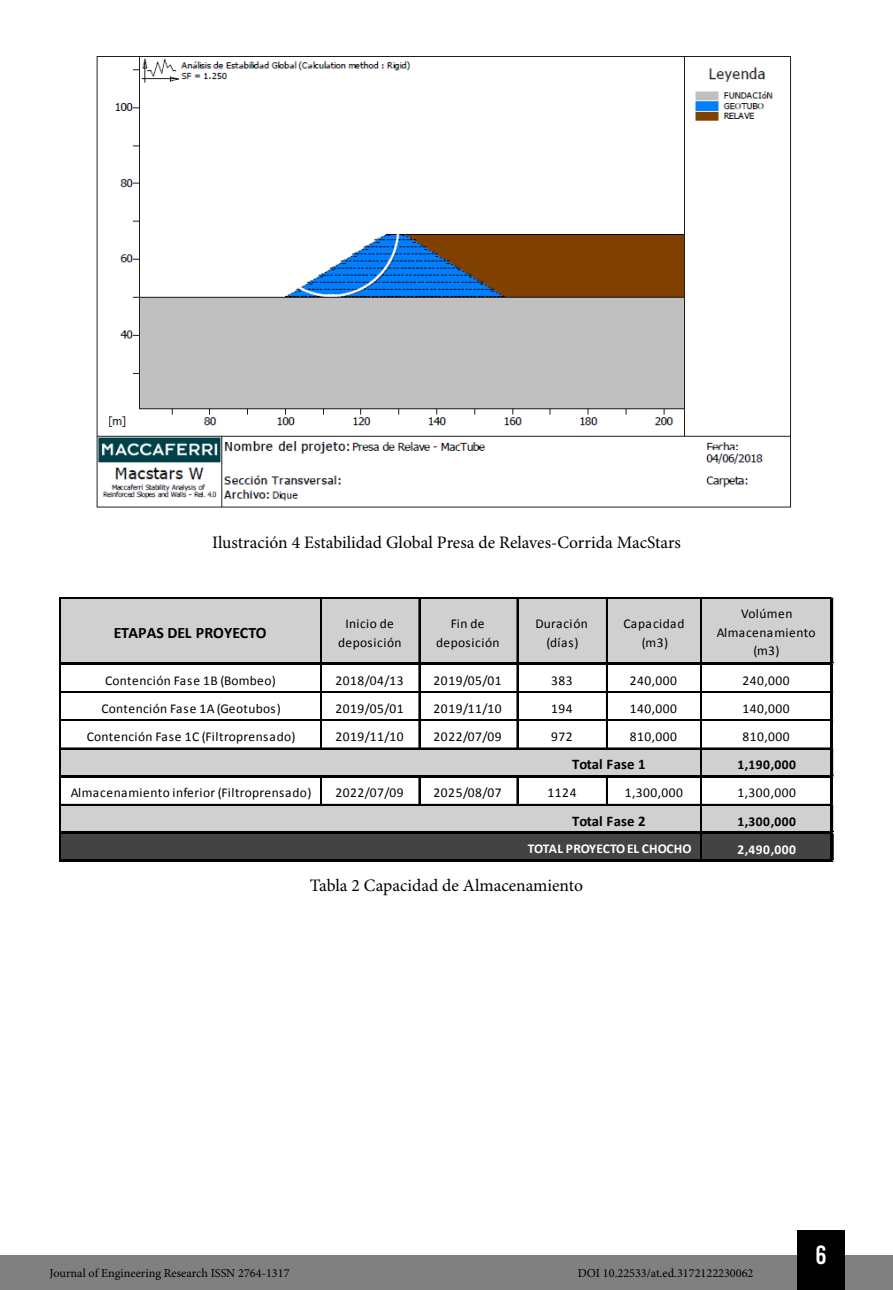
<style>
.page{position:relative;width:893px;height:1290px;background:#fff}
.page>*{position:absolute;margin:0;border:0;box-sizing:border-box;transform-origin:0 0}
.t1{font:26.25px "Bebas Kai";color:#fff}
.t2{font:17.5px "Minion Pro";color:#000}
.t3{font:700 15.92px "Calibri";letter-spacing:-.005em;color:#000}
.t4{font:700 14.7px "Calibri";letter-spacing:.005em;color:#000}
.t5{font:13.47px/18.4px "Calibri";letter-spacing:.04em;color:#000;text-align:center}
.t6{font:13.47px "Calibri";letter-spacing:.02em;color:#000}
.t7{font:700 13.47px "Calibri";letter-spacing:-.02em;color:#fff}
.t8{font:700 13.47px "Calibri";letter-spacing:.04em;color:#000}
.t9{font:700 13.47px "Calibri";letter-spacing:.005em;color:#fff}
.t10{font:12.25px "Minion Pro";color:#000}
</style>
<div class="page">
<div style="left:0;top:1255px;width:893px;height:35px;background:#808080"></div>
<div style="left:797px;top:1230px;width:48px;height:60px;background:#000"></div>
<img style="left:96px;top:56px;width:696px;height:452px">
<div style="left:61px;top:598px;width:772px;height:67px;background:#d0d0d0"></div>
<div style="left:61px;top:748px;width:772px;height:29px;background:#d0d0d0"></div>
<div style="left:61px;top:804px;width:772px;height:30px;background:#d0d0d0"></div>
<div style="left:61px;top:832px;width:772px;height:30px;background:#434343"></div>
<hr style="left:61px;top:597px;width:772px;height:1px;background:#000">
<hr style="left:321px;top:598px;width:1px;height:64px;background:#000">
<hr style="left:419px;top:598px;width:1px;height:64px;background:#000">
<hr style="left:517px;top:598px;width:1px;height:64px;background:#000">
<hr style="left:606px;top:598px;width:2px;height:64px;background:#000">
<hr style="left:700px;top:598px;width:1px;height:64px;background:#000">
<hr style="left:701px;top:598px;width:1px;height:64px;background:#000">
<hr style="left:61px;top:662px;width:772px;height:3px;background:#000">
<hr style="left:61px;top:691px;width:770px;height:2px;background:#000">
<hr style="left:61px;top:719px;width:770px;height:1px;background:#000">
<hr style="left:61px;top:720px;width:770px;height:1px;background:#000">
<hr style="left:517px;top:665px;width:1px;height:84px;background:#000">
<hr style="left:61px;top:748px;width:770px;height:1px;background:#000">
<hr style="left:321px;top:665px;width:1px;height:84px;background:#000">
<hr style="left:419px;top:665px;width:1px;height:84px;background:#000">
<hr style="left:606px;top:665px;width:2px;height:84px;background:#000">
<hr style="left:700px;top:665px;width:1px;height:110px;background:#000">
<hr style="left:701px;top:665px;width:1px;height:110px;background:#000">
<hr style="left:61px;top:775px;width:772px;height:2px;background:#000">
<svg style="left:517px;top:777px;width:1px;height:27px"></svg>
<hr style="left:61px;top:804px;width:770px;height:1px;background:#000">
<hr style="left:700px;top:777px;width:1px;height:54px;background:#000">
<hr style="left:701px;top:777px;width:1px;height:54px;background:#000">
<hr style="left:61px;top:831px;width:772px;height:3px;background:#000">
<hr style="left:60px;top:597px;width:1px;height:265px;background:#000">
<hr style="left:61px;top:859px;width:772px;height:3px;background:#000">
<hr style="left:831px;top:598px;width:2px;height:264px;background:#000">
<svg style="left:321px;top:777px;width:1px;height:27px"></svg>
<svg style="left:419px;top:777px;width:1px;height:27px"></svg>
<hr style="left:606px;top:777px;width:2px;height:28px;background:#000">
<svg style="left:700px;top:834px;width:2px;height:25px"></svg>
<p class="t2" style="left:212px;top:531px;width:470px">Ilustración 4 Estabilidad Global Presa de Relaves-Corrida MacStars</p>
<p class="t3" style="left:114px;top:622px;width:154px">ETAPAS DEL PROYECTO</p>
<p class="t5" style="left:338px;top:614px;width:65px">Inicio de deposición</p>
<p class="t5" style="left:436px;top:614px;width:65px">Fin de deposición</p>
<p class="t5" style="left:535px;top:614px;width:54px">Duración (días)</p>
<p class="t5" style="left:624px;top:614px;width:62px">Capacidad (m3)</p>
<p class="t5" style="left:717px;top:604px;width:101px">Volúmen<br>Almacenamiento (m3)</p>
<p class="t6" style="left:105px;top:671px;width:172px">Contención Fase 1B (Bombeo)</p>
<p class="t5" style="left:336px;top:670px;width:70px">2018/04/13</p>
<p class="t5" style="left:434px;top:670px;width:70px">2019/05/01</p>
<p class="t5" style="left:551px;top:670px;width:23px">383</p>
<p class="t5" style="left:630px;top:670px;width:49px">240,000</p>
<p class="t5" style="left:742px;top:670px;width:49px">240,000</p>
<p class="t6" style="left:101px;top:699px;width:181px">Contención Fase 1A (Geotubos)</p>
<p class="t5" style="left:336px;top:699px;width:70px">2019/05/01</p>
<p class="t5" style="left:434px;top:699px;width:70px">2019/11/10</p>
<p class="t5" style="left:551px;top:699px;width:23px">194</p>
<p class="t5" style="left:630px;top:699px;width:49px">140,000</p>
<p class="t5" style="left:742px;top:699px;width:49px">140,000</p>
<p class="t5" style="left:87px;top:727px;width:210px">Contención Fase 1C (Filtroprensado)</p>
<p class="t5" style="left:336px;top:727px;width:70px">2019/11/10</p>
<p class="t5" style="left:434px;top:727px;width:70px">2022/07/09</p>
<p class="t5" style="left:551px;top:727px;width:23px">972</p>
<p class="t5" style="left:630px;top:727px;width:49px">810,000</p>
<p class="t5" style="left:742px;top:727px;width:49px">810,000</p>
<p class="t8" style="left:738px;top:755px;width:60px">1,190,000</p>
<p class="t5" style="left:71px;top:783px;width:242px">Almacenamiento inferior (Filtroprensado)</p>
<p class="t5" style="left:336px;top:783px;width:70px">2022/07/09</p>
<p class="t5" style="left:434px;top:783px;width:70px">2025/08/07</p>
<p class="t5" style="left:548px;top:783px;width:30px">1124</p>
<p class="t5" style="left:625px;top:783px;width:60px">1,300,000</p>
<p class="t5" style="left:738px;top:783px;width:60px">1,300,000</p>
<p class="t8" style="left:738px;top:812px;width:60px">1,300,000</p>
<p class="t9" style="left:738px;top:840px;width:60px">2,490,000</p>
<p class="t4" style="left:572px;top:754px;width:75px">Total Fase 1</p>
<p class="t4" style="left:572px;top:810px;width:75px">Total Fase 2</p>
<p class="t7" style="left:528px;top:839px;width:165px">TOTAL PROYECTO EL CHOCHO</p>
<p class="t2" style="left:310px;top:875px;width:275px">Tabla 2 Capacidad de Almacenamiento</p>
<p class="t10" style="left:50px;top:1266px;width:241px">Journal of Engineering Research ISSN 2764-1317</p>
<p class="t10" style="left:578px;top:1266px;width:177px">DOI 10.22533/at.ed.3172122230062</p>
<h1 class="t1" style="left:815px;top:1241px;width:13px">6</h1>
</div>
